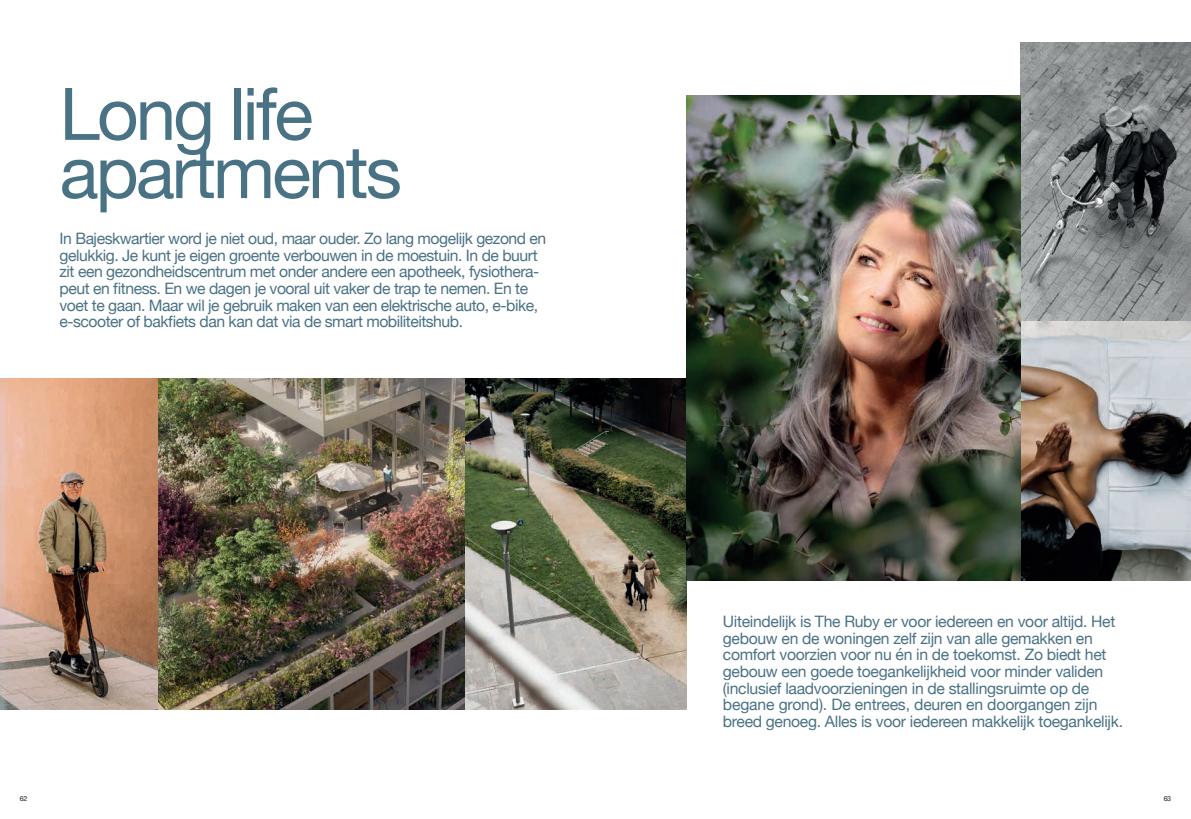
<style>
.page{position:relative;width:1191px;height:819px;background:#fff}
.page>*{position:absolute;margin:0;border:0;box-sizing:border-box;transform-origin:0 0}
.t1{font:72.54px/58.2px "Helvetica Neue";letter-spacing:-.04em;color:#4a7285}
.t2{font:15.75px/16.6px "Helvetica Neue";letter-spacing:-.03em;color:#4a7285}
.t3{font:7px "Helvetica Neue";color:#231f20}
</style>
<div class="page">
<img style="left:0;top:379px;width:686px;height:330px">
<img style="left:1020px;top:320px;width:171px;height:260px">
<img style="left:1020px;top:42px;width:171px;height:278px">
<img style="left:686px;top:96px;width:334px;height:484px">
<h1 class="t1" style="left:60px;top:89px;width:344px">Long life apartments</h1>
<p class="t2" style="left:60px;top:231px;width:488px">In Bajeskwartier word je niet oud, maar ouder. Zo lang mogelijk gezond en gelukkig. Je kunt je eigen groente verbouwen in de moestuin. In de buurt zit een gezondheidscentrum met onder andere een apotheek, fysiothera&shy;peut en fitness. En we dagen je vooral uit vaker de trap te nemen. En te voet te gaan. Maar wil je gebruik maken van een elektrische auto, e-bike, e-scooter of bakfiets dan kan dat via de smart mobiliteitshub.</p>
<p class="t2" style="left:723px;top:614px;width:402px">Uiteindelijk is The Ruby er voor iedereen en voor altijd. Het gebouw en de woningen zelf zijn van alle gemakken en comfort voorzien voor nu én in de toekomst. Zo biedt het gebouw een goede toegankelijkheid voor minder validen (inclusief laadvoorzieningen in de stallingsruimte op de begane grond). De entrees, deuren en doorgangen zijn breed genoeg. Alles is voor iedereen makkelijk toegankelijk.</p>
<p class="t3" style="left:20px;top:793px;width:9px">62</p>
<p class="t3" style="left:1163px;top:793px;width:9px">63</p>
</div>
